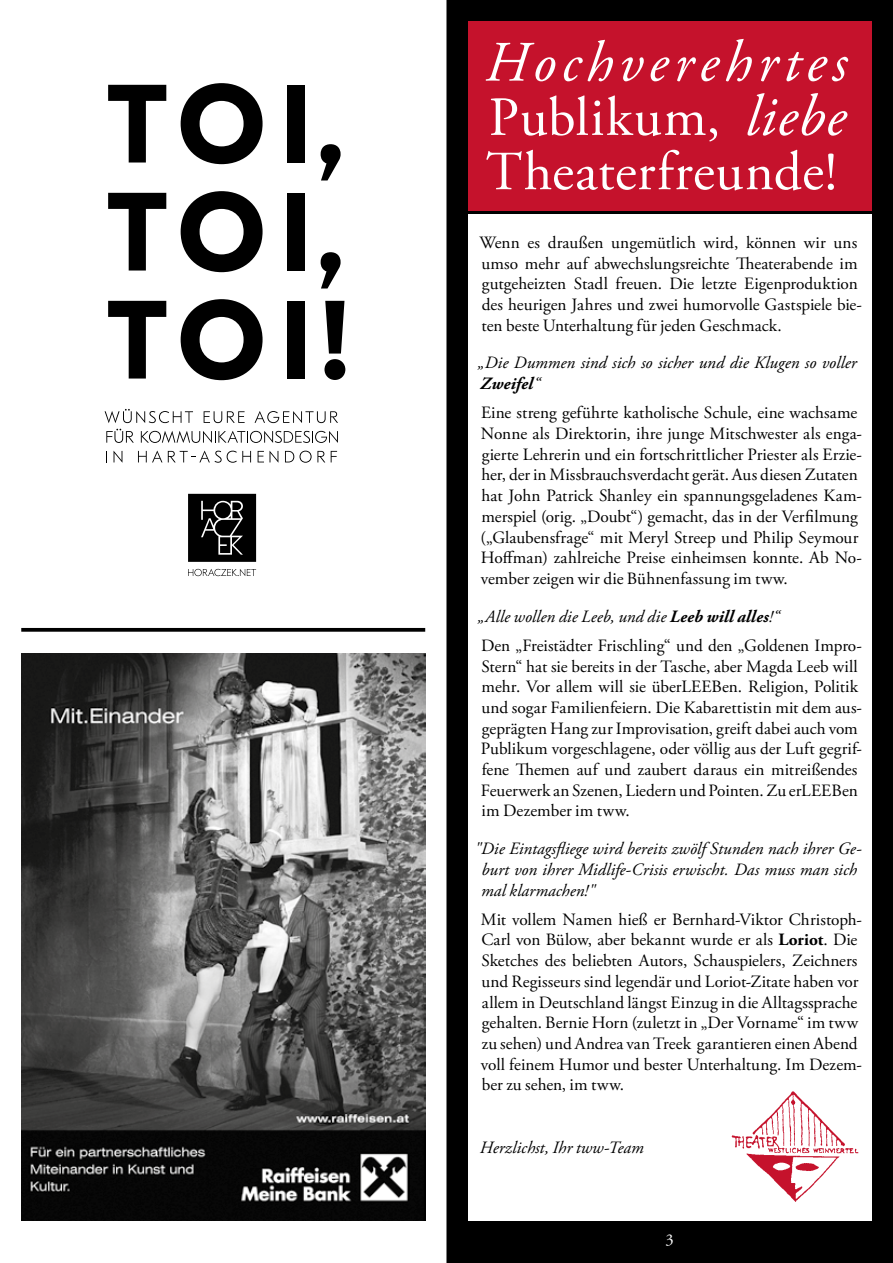
<style>
.page{position:relative;width:893px;height:1263px;background:#fff}
.page>*{position:absolute;margin:0;border:0;box-sizing:border-box;transform-origin:0 0}
.t1{font:italic 57px "Adobe Garamond Pro";letter-spacing:.095em;color:#fff}
.t2{font:55.05px/54.3px "Adobe Garamond Pro";letter-spacing:.01em;color:#fff}
.t3{font:17.25px/20.7px "Adobe Garamond Pro";color:#000}
.t4{font:italic 17.25px/20.7px "Adobe Garamond Pro";color:#000}
.t5{font:16.5px "Adobe Garamond Pro";color:#fff}
.s1{font-size:58.35px}
.s2{font-style:italic;font-size:58.35px}
.s3{font-weight:700}
.s4{font-style:italic}
.s5{font-weight:700;font-style:italic}
</style>
<div class="page">
<div style="left:446px;top:0;width:447px;height:1263px;background:#000"></div>
<img style="left:21px;top:653px;width:404px;height:567px">
<svg style="left:21px;top:628px;width:404px;height:4px;background:#121212"></svg>
<svg style="left:188px;top:494px;width:68px;height:68px;background:#1d1d1d"></svg>
<svg style="left:105px;top:409px;width:88px;height:14px"></svg>
<svg style="left:204px;top:411px;width:41px;height:12px"></svg>
<svg style="left:255px;top:411px;width:83px;height:12px"></svg>
<svg style="left:106px;top:429px;width:28px;height:14px"></svg>
<svg style="left:141px;top:431px;width:197px;height:12px"></svg>
<svg style="left:114px;top:451px;width:8px;height:12px"></svg>
<svg style="left:138px;top:451px;width:24px;height:11px"></svg>
<svg style="left:168px;top:451px;width:83px;height:12px"></svg>
<svg style="left:258px;top:451px;width:6px;height:11px"></svg>
<svg style="left:270px;top:451px;width:8px;height:12px"></svg>
<svg style="left:285px;top:451px;width:9px;height:11px"></svg>
<svg style="left:300px;top:451px;width:25px;height:12px"></svg>
<svg style="left:331px;top:451px;width:6px;height:11px"></svg>
<svg style="left:108px;top:85px;width:58px;height:77px"></svg>
<svg style="left:181px;top:83px;width:82px;height:81px"></svg>
<div style="left:287px;top:85px;width:17px;height:77px;background:#000"></div>
<svg style="left:321px;top:144px;width:20px;height:36px"></svg>
<svg style="left:108px;top:193px;width:58px;height:77px"></svg>
<svg style="left:181px;top:191px;width:82px;height:81px"></svg>
<div style="left:287px;top:193px;width:17px;height:77px;background:#000"></div>
<svg style="left:321px;top:252px;width:20px;height:36px"></svg>
<svg style="left:108px;top:301px;width:58px;height:77px"></svg>
<svg style="left:181px;top:299px;width:82px;height:81px"></svg>
<div style="left:287px;top:301px;width:17px;height:77px;background:#000"></div>
<svg style="left:324px;top:301px;width:21px;height:79px"></svg>
<svg style="left:188px;top:569px;width:68px;height:7px"></svg>
<div style="left:468px;top:21px;width:404px;height:189px;background:#c5122c"></div>
<div style="left:468px;top:214px;width:404px;height:1006px;background:#fff"></div>
<img style="left:731px;top:1091px;width:127px;height:111px">
<h1 class="t1" style="left:485px;top:28px;width:363px">Hochvere<span class="s1">hrtes</span></h1>
<h2 class="t2" style="left:486px;top:92px;width:361px">Publikum, <span class="s2">liebe<br></span>Theaterfreunde!</h2>
<p class="t3" style="left:479px;top:233px;width:384px">Wenn es draußen ungemütlich wird, können wir uns umso mehr auf abwechslungsreichte Theaterabende im gutgeheizten Stadl freuen. Die letzte Eigenproduktion des heurigen Jahres und zwei humorvolle Gastspiele bie&shy;ten beste Unterhaltung für jeden Geschmack.</p>
<p class="t4" style="left:478px;top:353px;width:380px">„Die Dummen sind sich so sicher und die Klugen so voller<br><span class="s3">Zweifel</span>“</p>
<p class="t3" style="left:480px;top:403px;width:383px">Eine streng geführte katholische Schule, eine wachsame Nonne als Direktorin, ihre junge Mitschwester als enga&shy;gierte Lehrerin und ein fortschrittlicher Priester als Erzie&shy;her, der in Missbrauchsverdacht gerät. Aus diesen Zutaten hat John Patrick Shanley ein spannungsgeladenes Kam&shy;merspiel (orig. „Doubt“) gemacht, das in der Verfilmung („Glaubensfrage“ mit Meryl Streep und Philip Seymour Hoffman) zahlreiche Preise einheimsen konnte. Ab No&shy;vember zeigen wir die Bühnenfassung im tww.</p>
<p class="t3" style="left:478px;top:602px;width:386px;line-height:29.2px"><span class="s4">„Alle wollen die Leeb, und die</span> <span class="s5">Leeb will alles</span><span class="s4">!“<br></span>Den „Freistädter Frischling“ und den „Goldenen Impro-</p>
<p class="t3" style="left:481px;top:656px;width:383px">Stern“ hat sie bereits in der Tasche, aber Magda Leeb will mehr. Vor allem will sie überLEEBen. Religion, Politik und sogar Familienfeiern. Die Kabarettistin mit dem aus&shy;geprägten Hang zur Improvisation, greift dabei auch vom Publikum vorgeschlagene, oder völlig aus der Luft gegrif&shy;fene Themen auf und zaubert daraus ein mitreißendes Feuerwerk an Szenen, Liedern und Pointen. Zu erLEEBen im Dezember im tww.</p>
<p class="t4" style="left:481px;top:839px;width:382px;text-indent:-7px">"Die Eintagsfliege wird bereits zwölf Stunden nach ihrer Ge&shy;burt von ihrer Midlife-Crisis erwischt. Das muss man sich mal klarmachen!"</p>
<p class="t3" style="left:481px;top:909px;width:383px">Mit vollem Namen hieß er Bernhard-Viktor Christoph-Carl von Bülow, aber bekannt wurde er als <span class="s3">Loriot</span>. Die Sketches des beliebten Autors, Schauspielers, Zeichners und Regisseurs sind legendär und Loriot-Zitate haben vor allem in Deutschland längst Einzug in die Alltagssprache gehalten. Bernie Horn (zuletzt in „Der Vorname“ im tww zu sehen) und Andrea van Treek garantieren einen Abend voll feinem Humor und bester Unterhaltung. Im Dezem&shy;ber zu sehen, im tww.</p>
<p class="t4" style="left:480px;top:1137px;width:165px">Herzlichst, Ihr tww-Team</p>
<p class="t5" style="left:666px;top:1230px;width:10px">3</p>
</div>
